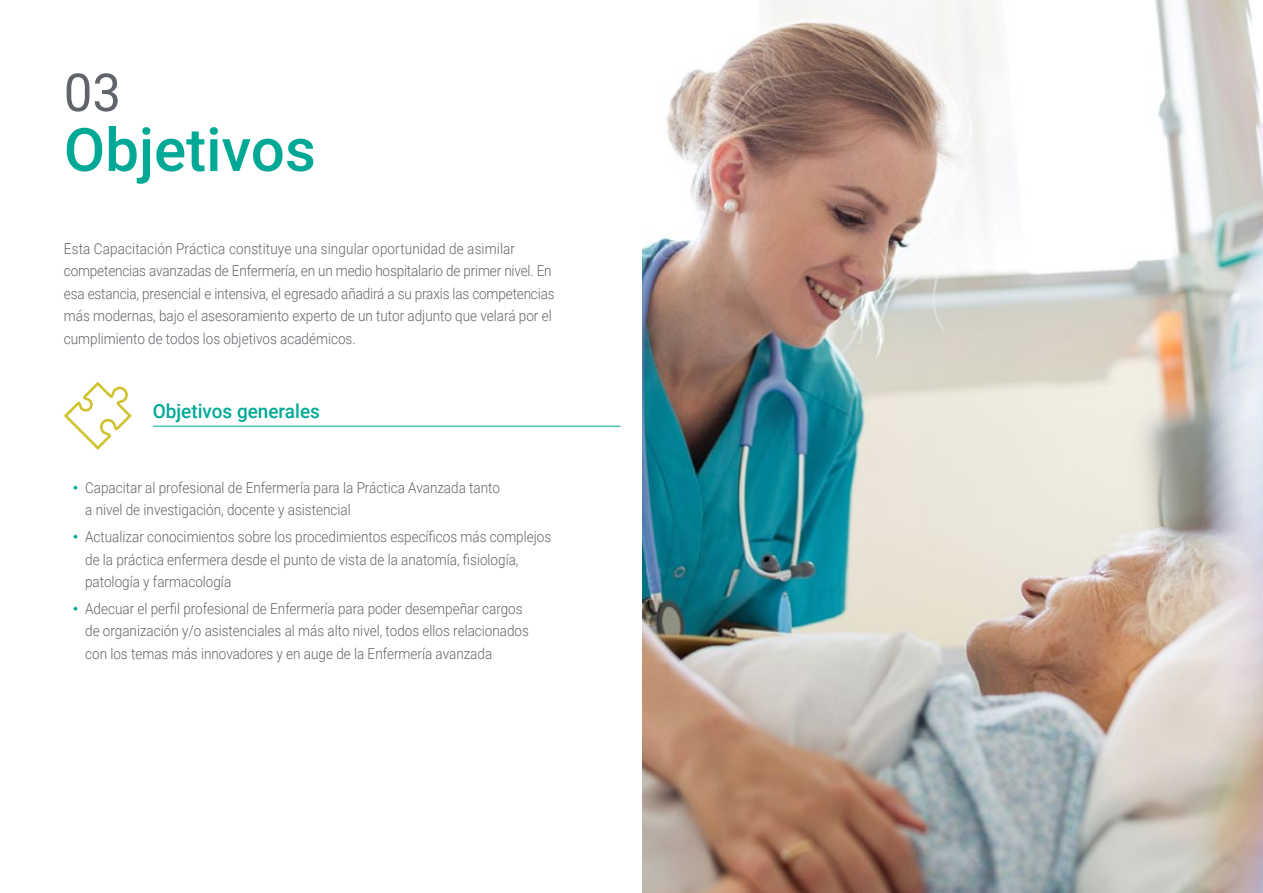
<style>
.page{position:relative;width:1263px;height:893px;background:#fff}
.page>*{position:absolute;margin:0;border:0;box-sizing:border-box;transform-origin:0 0}
.t1{font:500 60px "Roboto";color:#00a996}
.t2{font:52.5px "Roboto";color:#61646a}
.t3{font:500 19.5px "Roboto";color:#00a996}
.t4{font:300 15px/22.5px "Roboto";color:#61646a;scale:.9 1}
</style>
<div class="page">
<img style="left:642px;top:0;width:621px;height:893px">
<hr style="left:153px;top:426px;width:468px;height:1px;background:#00a996">
<svg style="left:64px;top:382px;width:68px;height:68px"></svg>
<h2 class="t2" style="left:64px;top:56px;width:59px">03</h2>
<h1 class="t1" style="left:64px;top:108px;width:254px">Objetivos</h1>
<p class="t4" style="left:64px;top:236px;width:547px">Esta Capacitación Práctica constituye una singular oportunidad de asimilar competencias avanzadas de Enfermería, en un medio hospitalario de primer nivel. En esa estancia, presencial e intensiva, el egresado añadirá a su praxis las competencias más modernas, bajo el asesoramiento experto de un tutor adjunto que velará por el cumplimiento de todos los objetivos académicos.</p>
<h3 class="t3" style="left:153px;top:397px;width:169px">Objetivos generales</h3>
<p class="t4" style="left:85px;top:476px;width:462px">Capacitar al profesional de Enfermería para la Práctica Avanzada tanto a nivel de investigación, docente y asistencial</p>
<p class="t4" style="left:85px;top:525px;width:519px">Actualizar conocimientos sobre los procedimientos específicos más complejos de la práctica enfermera desde el punto de vista de la anatomía, fisiología, patología y farmacología</p>
<p class="t4" style="left:85px;top:597px;width:495px">Adecuar el perfil profesional de Enfermería para poder desempeñar cargos de organización y/o asistenciales al más alto nivel, todos ellos relacionados con los temas más innovadores y en auge de la Enfermería avanzada</p>
</div>
